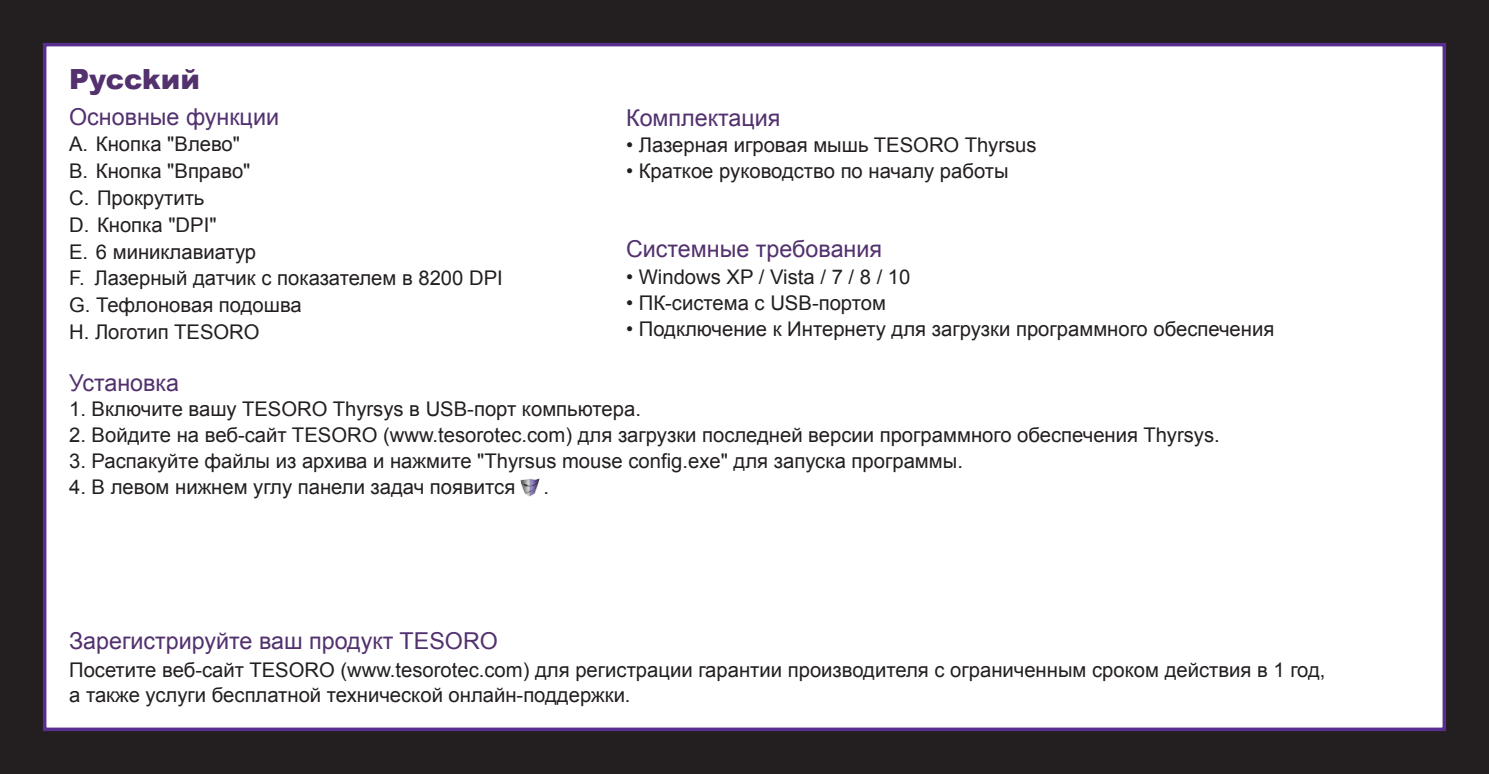
<style>
.page{position:relative;width:1489px;height:774px;background:#fff}
.page>*{position:absolute;margin:0;border:0;box-sizing:border-box;transform-origin:0 0}
.t1{font:900 27.65px "Arial";color:#52316e}
.t2{font:23.45px "Arial";color:#52316e}
.t3{font:20.3px/26.9px "Arial";color:#231f20}
</style>
<div class="page">
<div style="left:0;top:0;width:1488px;height:774px;background:#231f20"></div>
<div style="left:43px;top:43px;width:1402px;height:688px;background:#fff;border:4px solid #582e91"></div>
<img style="left:520px;top:478px;width:19px;height:19px">
<h1 class="t1" style="left:69px;top:59px;width:132px">Pycckий</h1>
<p class="t2" style="left:69px;top:101px;width:211px">Основные функции</p>
<p class="t3" style="left:69px;top:131px;width:435px">A. Кнопка "Влево"<br>B. Кнопка "Вправо"<br>C. Прокрутить<br>D. Кнопка "DPI"<br>E. 6 миниклавиатур<br>F. Лазерный датчик с показателем в 8200 DPI<br>G. Тефлоновая подошва<br>H. Логотип TESORO</p>
<p class="t2" style="left:69px;top:367px;width:111px">Установка</p>
<p class="t3" style="left:69px;top:396px;width:573px">1. Включите вашу TESORO Thyrsys в USB-порт компьютера.</p>
<p class="t3" style="left:69px;top:422px;width:1152px">2. Войдите на веб-сайт TESORO (www.tesorotec.com) для загрузки последней версии программного обеспечения Thyrsys.</p>
<p class="t3" style="left:69px;top:448px;width:895px">3. Распакуйте файлы из архива и нажмите "Thyrsus mouse config.exe" для запуска программы.</p>
<p class="t3" style="left:69px;top:473px;width:447px">4. В левом нижнем углу панели задач появится</p>
<p class="t2" style="left:626px;top:102px;width:156px">Комплектация</p>
<p class="t3" style="left:626px;top:132px;width:412px">• Лазерная игровая мышь TESORO Thyrsus</p>
<p class="t3" style="left:626px;top:158px;width:384px">• Краткое руководство по началу работы</p>
<p class="t2" style="left:626px;top:234px;width:257px">Системные требования</p>
<p class="t3" style="left:626px;top:263px;width:286px">• Windows XP / Vista / 7 / 8 / 10</p>
<p class="t3" style="left:626px;top:289px;width:261px">• ПК-система с USB-портом</p>
<p class="t3" style="left:626px;top:316px;width:649px">• Подключение к Интернету для загрузки программного обеспечения</p>
<p class="t3" style="left:543px;top:473px;width:7px">.</p>
<p class="t2" style="left:69px;top:625px;width:430px">Зарегистрируйте ваш продукт TESORO</p>
<p class="t3" style="left:69px;top:657px;width:1257px;line-height:25.9px">Посетите веб-сайт TESORO (www.tesorotec.com) для регистрации гарантии производителя с ограниченным сроком действия в 1 год, а также услуги бесплатной технической онлайн-поддержки.</p>
</div>
